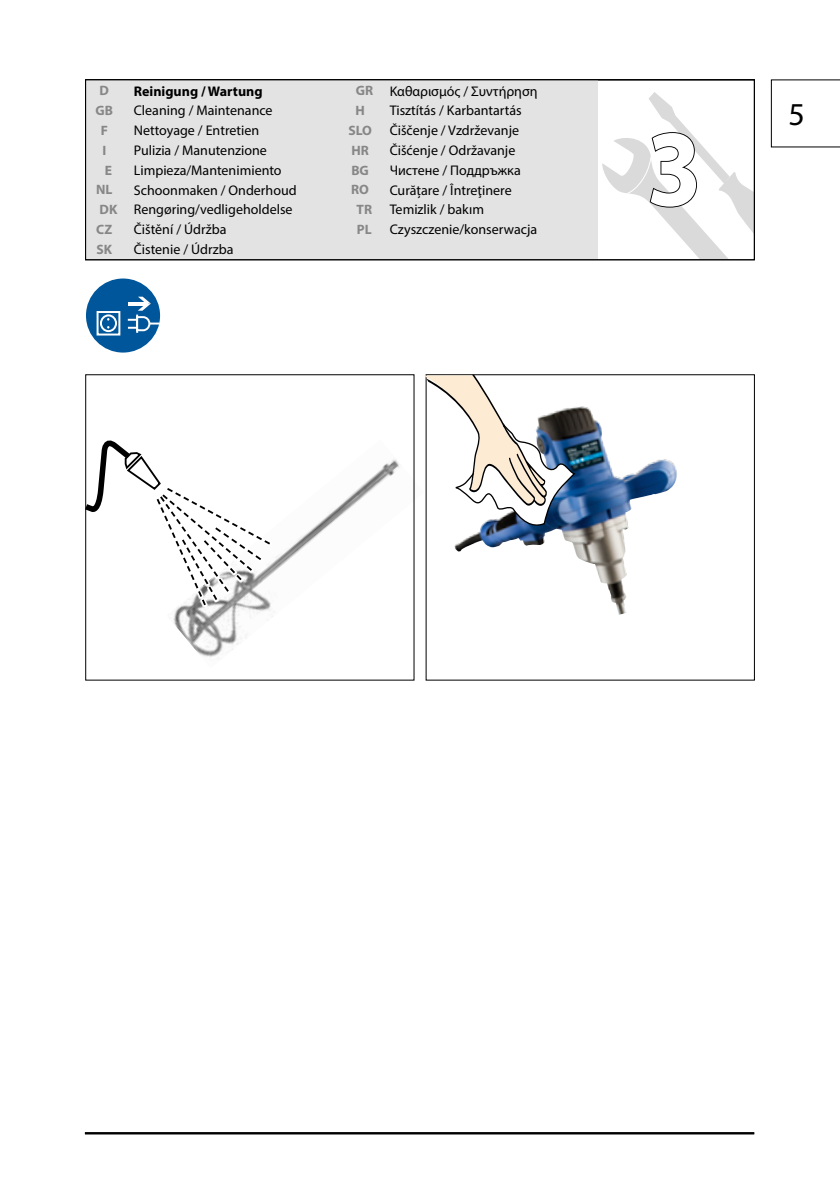
<style>
.page{position:relative;width:840px;height:1191px;background:#fff}
.page>*{position:absolute;margin:0;border:0;box-sizing:border-box;transform-origin:0 0}
.t1{font:700 110.8px "Myriad Pro";color:#fff;scale:.9 1}
.t2{font:700 109.6px "Myriad Pro";color:#fff;scale:.9 1}
.t3{font:32px "Myriad Pro";color:#000}
.t4{font:14px/19.8px "Myriad Pro";color:#000}
.t5{font:700 14px "Myriad Pro";color:#000}
.t6{font:700 13.6px "Myriad Pro";color:#878787}
.s1{font-weight:700;font-size:13.6px;color:#878787}
</style>
<div class="page">
<svg style="left:770px;top:79px;width:69px;height:69px"></svg>
<hr style="left:85px;top:1132px;width:668px;height:2px;background:#000">
<img style="left:173px;top:439px;width:242px;height:229px">
<div style="left:86px;top:278px;width:74px;height:74px;background:#00569a;border-radius:50%"></div>
<div style="left:96px;top:311px;width:24px;height:24px;border:2px solid #fff"></div>
<div style="left:100px;top:314px;width:17px;height:18px;border:2px solid #fff;border-radius:50%"></div>
<svg style="left:128px;top:297px;width:31px;height:38px"></svg>
<svg style="left:87px;top:439px;width:185px;height:168px"></svg>
<img style="left:454px;top:406px;width:156px;height:186px">
<svg style="left:424px;top:375px;width:152px;height:152px"></svg>
<svg style="left:597px;top:88px;width:155px;height:170px"></svg>
<div style="left:86px;top:80px;width:511px;height:179px;background:#e3e3e3"></div>
<div style="left:85px;top:79px;width:669px;height:181px;border:1px solid #000"></div>
<p class="t6" style="left:99px;top:82px;width:11px">D</p>
<p class="t5" style="left:134px;top:82px;width:130px">Reinigung / Wartung</p>
<p class="t6" style="left:95px;top:102px;width:19px">GB</p>
<p class="t4" style="left:134px;top:101px;width:140px">Cleaning / Maintenance</p>
<p class="t6" style="left:101px;top:122px;width:9px">F</p>
<p class="t4" style="left:134px;top:120px;width:134px">Nettoyage / Entretien<br>Pulizia / Manutenzione</p>
<p class="t6" style="left:105px;top:161px;width:9px">E</p>
<p class="t4" style="left:134px;top:160px;width:149px">Limpieza/Mantenimiento</p>
<p class="t6" style="left:96px;top:181px;width:18px">NL</p>
<p class="t6" style="left:97px;top:82px;width:11px">D</p>
<p class="t5" style="left:128px;top:82px;width:58px">Montage</p>
<p class="t6" style="left:93px;top:102px;width:19px">GB</p>
<p class="t4" style="left:128px;top:101px;width:58px">Assembly</p>
<p class="t6" style="left:98px;top:122px;width:9px">F</p>
<p class="t4" style="left:128px;top:120px;width:54px">Mon age</p>
<p class="t6" style="left:100px;top:141px;width:8px">II</p>
<p class="t4" style="left:128px;top:140px;width:66px">Montaggio</p>
<p class="t6" style="left:93px;top:161px;width:18px">NL</p>
<p class="t4" style="left:128px;top:160px;width:54px">Montage</p>
<p class="t6" style="left:94px;top:181px;width:17px">CZ</p>
<p class="t4" style="left:128px;top:180px;width:46px">Montáž</p>
<p class="t6" style="left:94px;top:201px;width:17px">SK</p>
<p class="t4" style="left:128px;top:199px;width:46px">Mo táž</p>
<p class="t6" style="left:97px;top:221px;width:11px">H</p>
<p class="t4" style="left:128px;top:219px;width:49px">Szerelés</p>
<p class="t4" style="left:100px;top:180px;width:198px;text-align:right">Schoonmaken / Onderhoud<br><span class="s1">DK</span> Rengøring/vedligeholdelse</p>
<p class="t6" style="left:96px;top:221px;width:17px">CZ</p>
<p class="t4" style="left:134px;top:219px;width:94px">Čištění / Údržba</p>
<p class="t6" style="left:96px;top:240px;width:17px">SK</p>
<p class="t4" style="left:134px;top:239px;width:101px">Čistenie / Údrzba</p>
<p class="t4" style="left:355px;top:81px;width:183px"><span class="s1">GR</span> Καθαρισμός / Συντήρηση</p>
<p class="t6" style="left:355px;top:102px;width:11px">H</p>
<p class="t4" style="left:389px;top:101px;width:134px">Tisztítás / Karbantartás</p>
<p class="t6" style="left:348px;top:122px;width:25px">SLO</p>
<p class="t4" style="left:389px;top:120px;width:131px">Čiščenje / Vzdrževanje</p>
<p class="t6" style="left:351px;top:141px;width:19px">HR</p>
<p class="t4" style="left:389px;top:140px;width:127px">Čišćenje / Održavanje</p>
<p class="t6" style="left:351px;top:161px;width:19px">BG</p>
<p class="t4" style="left:389px;top:160px;width:133px">Чистене / Поддръжка</p>
<p class="t6" style="left:351px;top:181px;width:19px">RO</p>
<p class="t4" style="left:345px;top:81px;width:91px"><span class="s1">SLO</span> Montaža</p>
<p class="t6" style="left:348px;top:102px;width:19px">HR</p>
<p class="t4" style="left:384px;top:101px;width:52px">Mon aža</p>
<p class="t6" style="left:348px;top:122px;width:19px">BG</p>
<p class="t4" style="left:384px;top:120px;width:50px">Монтаж</p>
<p class="t6" style="left:348px;top:141px;width:19px">RO</p>
<p class="t4" style="left:346px;top:140px;width:90px;text-indent:38px">Montaj<br><span class="s1">BIH</span> Montaža</p>
<p class="t4" style="left:356px;top:180px;width:156px;text-indent:33px">Curățare / Întreţinere<br><span class="s1">TR</span> Temizlik / bakım</p>
<p class="t6" style="left:357px;top:221px;width:16px">PL</p>
<p class="t4" style="left:389px;top:219px;width:149px">Czyszczenie/konserwacja</p>
<h1 class="t1" style="left:646px;top:86px;width:63px">1</h1>
<h2 class="t2" style="left:646px;top:97px;width:62px">3</h2>
<h3 class="t3" style="left:788px;top:95px;width:18px">5</h3>
</div>
